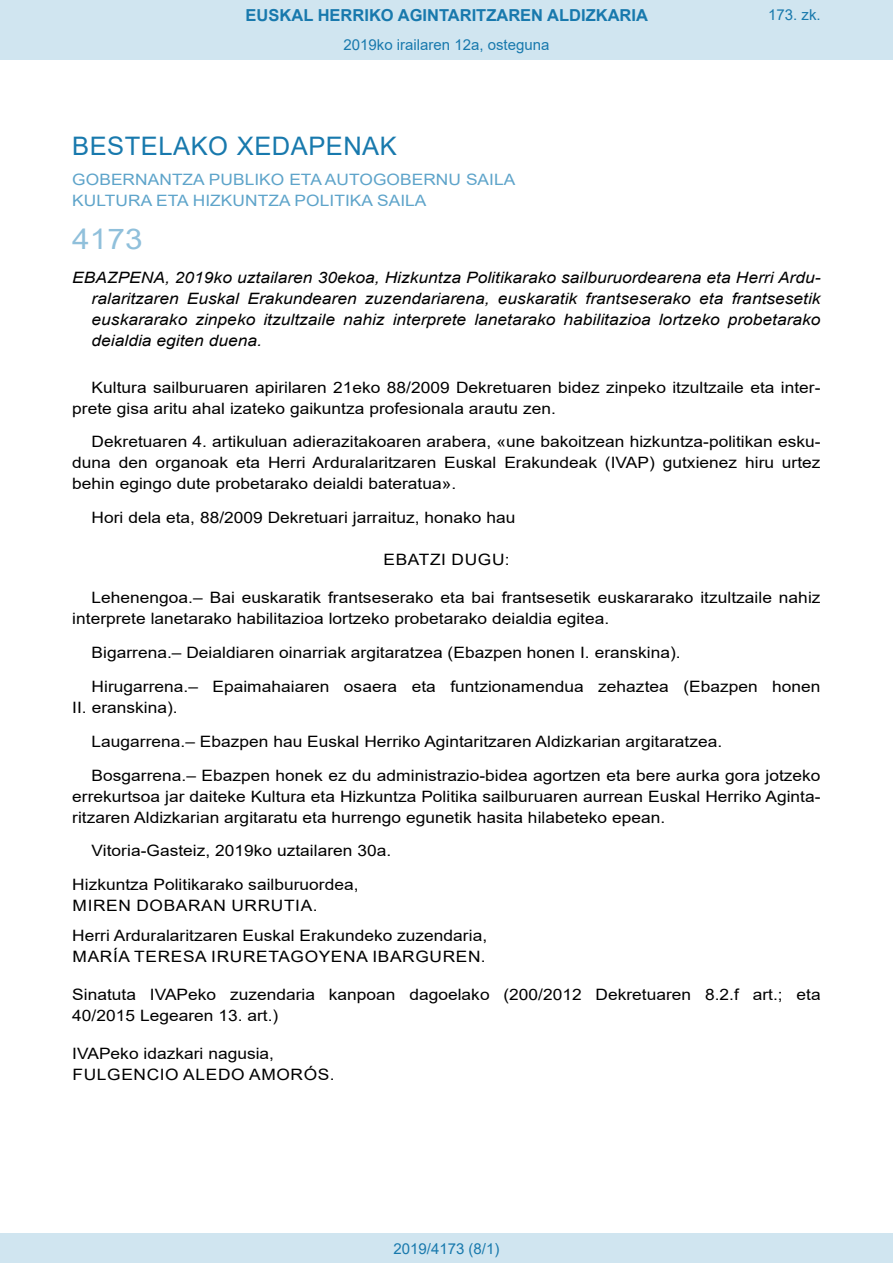
<style>
.page{position:relative;width:893px;height:1263px;background:#fff}
.page>*{position:absolute;margin:0;border:0;box-sizing:border-box;transform-origin:0 0}
.BOPVOrden{font:28.5px "Arial";color:#90c0db;scale:1.11 1}
.BOPVSeccion{font:25.5px "Arial";letter-spacing:.02em;color:#1879ad}
.t1{font:700 16.5px "Arial";color:#1879ad}
.BOPVDetalle{font:15.6px/21px "Arial";color:#000;scale:1.11 1}
.BOPVTitulo{font:italic 15.6px/21px "Arial";color:#000;text-align:justify;scale:1.11 1}
.BOPVFirmaPuesto{font:15.6px "Arial";color:#000;scale:1.11 1}
.BOPVDisposicionTitul{font:15.6px/21px "Arial";color:#000;scale:1.11 1}
.BOPVFirmaNombre{font:15.6px "Arial";letter-spacing:.035em;color:#000;scale:1.11 1}
.BOPVOrganismo{font:15.6px "Arial";letter-spacing:.005em;color:#5ea4ca;scale:1.11 1}
.BOPVFirmaLugFec{font:15.6px "Arial";color:#000;scale:1.11 1}
.BOPVClave{font:15.6px "Arial";letter-spacing:.035em;color:#000;scale:1.11 1}
.Paginacion_Centro{font:15px "Arial";color:#1879ad}
</style>
<div class="page">
<div style="left:0;top:0;width:893px;height:60px;background:#d0e5f0"></div>
<div style="left:0;top:1233px;width:893px;height:30px;background:#d0e5f0"></div>
<p class="t1" style="left:246px;top:3px;width:404px">EUSKAL HERRIKO AGINTARITZAREN ALDIZKARIA</p>
<p class="Paginacion_Centro" style="left:343px;top:35px;width:207px">2019ko irailaren 12a, osteguna</p>
<p class="Paginacion_Centro" style="left:768px;top:5px;width:54px">173. zk.</p>
<p class="BOPVSeccion" style="left:72px;top:128px;width:326px">BESTELAKO XEDAPENAK</p>
<p class="BOPVOrganismo" style="left:72px;top:169px;width:401px">GOBERNANTZA PUBLIKO ETA AUTOGOBERNU SAILA</p>
<p class="BOPVOrganismo" style="left:72px;top:190px;width:321px">KULTURA ETA HIZKUNTZA POLITIKA SAILA</p>
<p class="BOPVOrden" style="left:72px;top:220px;width:65px">4173</p>
<p class="BOPVTitulo" style="left:92px;top:267px;width:658px;text-indent:-19px">EBAZPENA, 2019ko uztailaren 30ekoa, Hizkuntza Politikarako sailburuordearena eta Herri Ardu&shy;ralaritzaren Euskal Erakundearen zuzendariarena, euskaratik frantseserako eta frantsesetik euskararako zinpeko itzultzaile nahiz interprete lanetarako habilitazioa lortzeko probetarako deialdia egiten duena.</p>
<p class="BOPVDetalle" style="left:72px;top:377px;width:676px;text-indent:19px">Kultura sailburuaren apirilaren 21eko 88/2009 Dekretuaren bidez zinpeko itzultzaile eta inter&shy;prete gisa aritu ahal izateko gaikuntza profesionala arautu zen.</p>
<p class="BOPVDetalle" style="left:72px;top:431px;width:676px;text-align:justify;text-indent:19px">Dekretuaren 4. artikuluan adierazitakoaren arabera, «une bakoitzean hizkuntza-politikan esku&shy;duna den organoak eta Herri Arduralaritzaren Euskal Erakundeak (IVAP) gutxienez hiru urtez behin egingo dute probetarako deialdi bateratua».</p>
<p class="BOPVDetalle" style="left:92px;top:507px;width:383px">Hori dela eta, 88/2009 Dekretuari jarraituz, honako hau</p>
<p class="BOPVClave" style="left:384px;top:549px;width:115px">EBATZI DUGU:</p>
<p class="BOPVDetalle" style="left:72px;top:587px;width:676px;text-indent:19px">Lehenengoa.– Bai euskaratik frantseserako eta bai frantsesetik euskararako itzultzaile nahiz interprete lanetarako habilitazioa lortzeko probetarako deialdia egitea.</p>
<p class="BOPVDetalle" style="left:92px;top:642px;width:532px">Bigarrena.– Deialdiaren oinarriak argitaratzea (Ebazpen honen I. eranskina).</p>
<p class="BOPVDetalle" style="left:72px;top:676px;width:676px;text-indent:19px">Hirugarrena.– Epaimahaiaren osaera eta funtzionamendua zehaztea (Ebazpen honen<br>II. eranskina).</p>
<p class="BOPVDetalle" style="left:92px;top:731px;width:570px">Laugarrena.– Ebazpen hau Euskal Herriko Agintaritzaren Aldizkarian argitaratzea.</p>
<p class="BOPVDetalle" style="left:72px;top:764px;width:676px;text-align:justify;text-indent:19px">Bosgarrena.– Ebazpen honek ez du administrazio-bidea agortzen eta bere aurka gora jotzeko errekurtsoa jar daiteke Kultura eta Hizkuntza Politika sailburuaren aurrean Euskal Herriko Aginta&shy;ritzaren Aldizkarian argitaratu eta hurrengo egunetik hasita hilabeteko epean.</p>
<p class="BOPVFirmaLugFec" style="left:92px;top:840px;width:271px">Vitoria-Gasteiz, 2019ko uztailaren 30a.</p>
<p class="BOPVFirmaPuesto" style="left:72px;top:874px;width:259px">Hizkuntza Politikarako sailburuordea,</p>
<p class="BOPVFirmaNombre" style="left:73px;top:895px;width:222px">MIREN DOBARAN URRUTIA.</p>
<p class="BOPVFirmaPuesto" style="left:72px;top:924px;width:375px">Herri Arduralaritzaren Euskal Erakundeko zuzendaria,</p>
<p class="BOPVFirmaNombre" style="left:73px;top:945px;width:374px">MARÍA TERESA IRURETAGOYENA IBARGUREN.</p>
<p class="BOPVDisposicionTitul" style="left:72px;top:983px;width:676px">Sinatuta IVAPeko zuzendaria kanpoan dagoelako (200/2012 Dekretuaren 8.2.f art.; eta<br>40/2015 Legearen 13. art.)</p>
<p class="BOPVFirmaPuesto" style="left:72px;top:1042px;width:183px">IVAPeko idazkari nagusia,</p>
<p class="BOPVFirmaNombre" style="left:73px;top:1063px;width:237px">FULGENCIO ALEDO AMORÓS.</p>
<p class="Paginacion_Centro" style="left:393px;top:1238px;width:107px">2019/4173 (8/1)</p>
</div>
